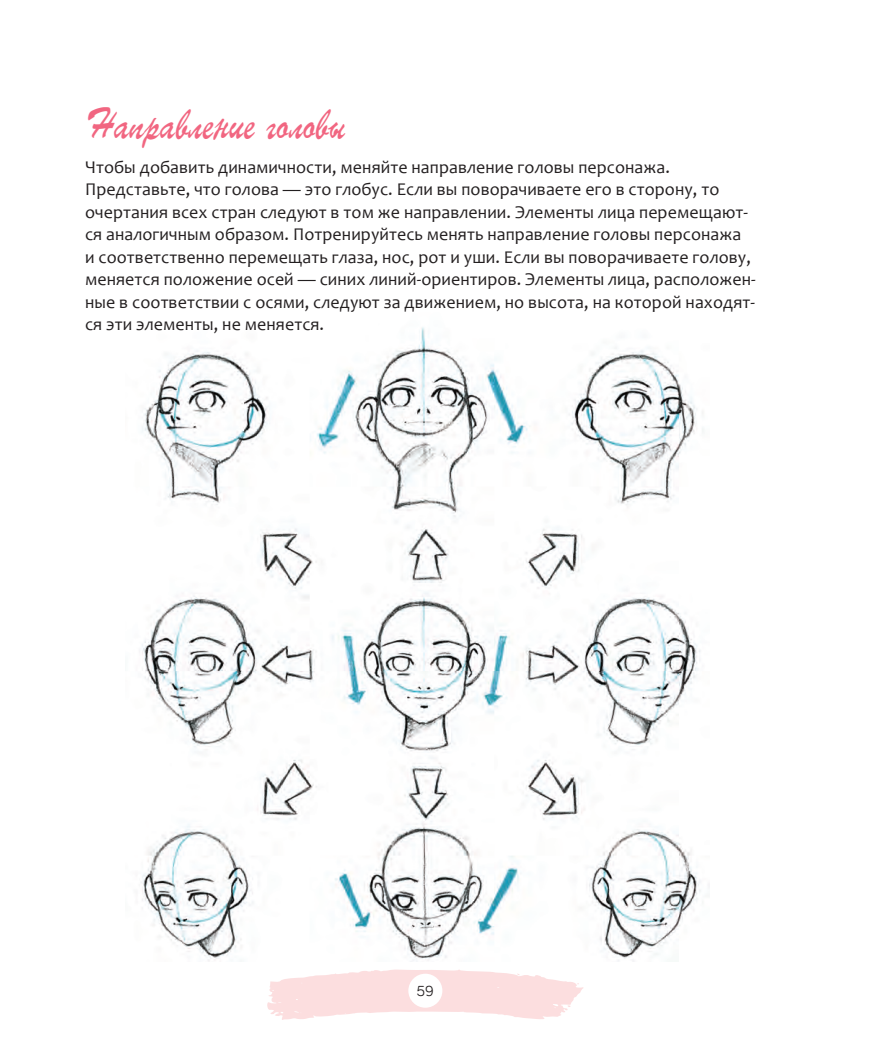
<style>
.page{position:relative;width:872px;height:1063px;background:#fff}
.page>*{position:absolute;margin:0;border:0;box-sizing:border-box;transform-origin:0 0}
.t1{font:42px "Roscherk DL";color:#f16681}
.t2{font:18px/22.5px "Candara";letter-spacing:.005em;color:#231f20}
.t3{font:15px "Bariol";color:#231f20}
</style>
<div class="page">
<img style="left:141px;top:327px;width:563px;height:634px">
<svg style="left:267px;top:969px;width:316px;height:51px"></svg>
<div style="left:408px;top:974px;width:34px;height:34px;background:#fff;border-radius:50%"></div>
<h1 class="t1" style="left:85px;top:99px;width:262px">Направление головы</h1>
<p class="t2" style="left:85px;top:156px;width:672px">Чтобы добавить динамичности, меняйте направление головы персонажа.<br>Представьте, что голова — это глобус. Если вы поворачиваете его в сторону, то очертания всех стран следуют в том же направлении. Элементы лица перемещают&shy;ся аналогичным образом. Потренируйтесь менять направление головы персонажа<br>и соответственно перемещать глаза, нос, рот и уши. Если вы поворачиваете голову, меняется положение осей — синих линий-ориентиров. Элементы лица, расположен&shy;ные в соответствии с осями, следуют за движением, но высота, на которой находят&shy;ся эти элементы, не меняется.</p>
<p class="t3" style="left:417px;top:981px;width:18px">59</p>
</div>
